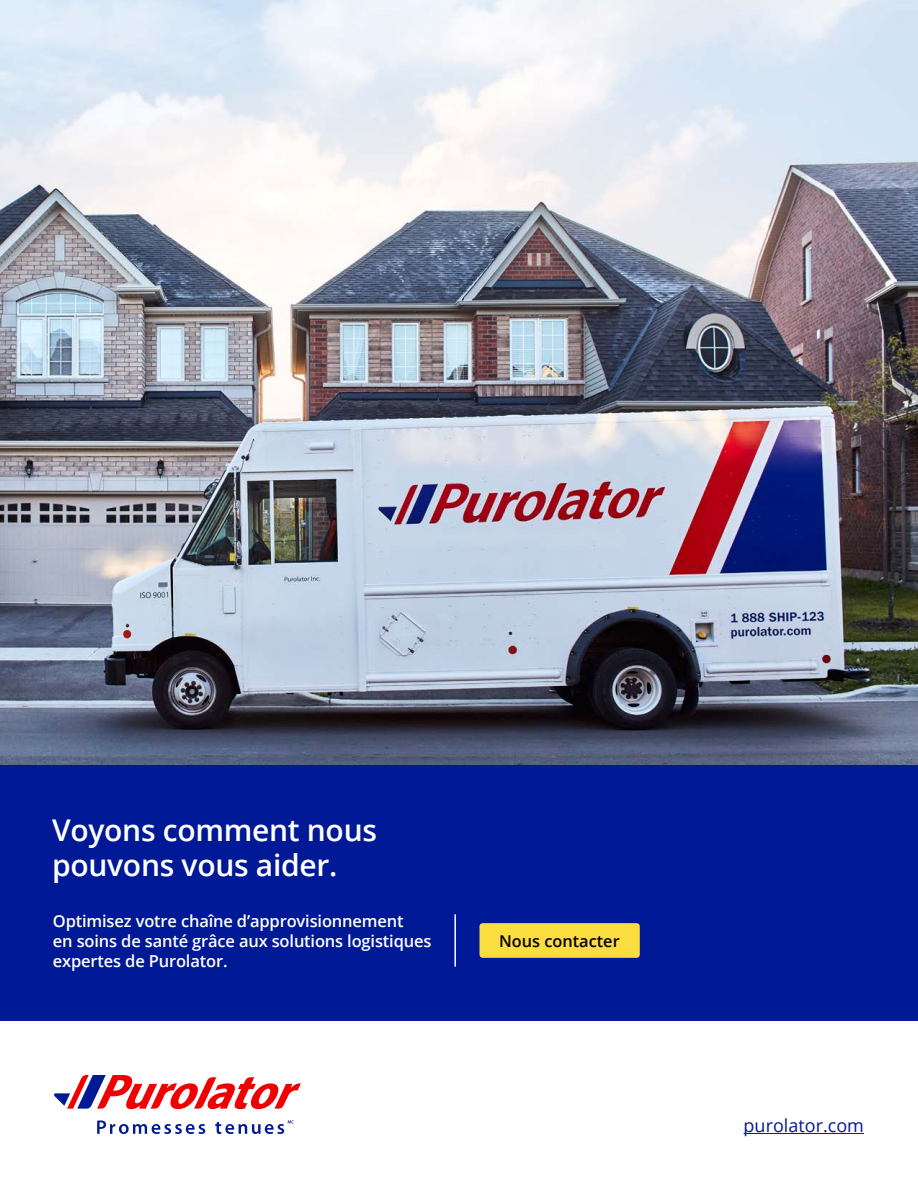
<style>
.page{position:relative;width:918px;height:1188px;background:#fff}
.page>*{position:absolute;margin:0;border:0;box-sizing:border-box;transform-origin:0 0}
.t1{font:600 30px/34.5px "Open Sans";letter-spacing:-.01em;color:#fff}
.t2{font:18px "Open Sans";color:#001996}
.t3{font:600 16.5px/19.8px "Open Sans";letter-spacing:-.01em;color:#fff}
.t4{font:600 16.35px "Open Sans";color:#000}
</style>
<div class="page">
<img style="left:0;top:0;width:918px;height:766px">
<div style="left:0;top:766px;width:918px;height:255px;background:#001996"></div>
<hr style="left:454px;top:914px;width:2px;height:53px;background:#fff">
<svg style="left:54px;top:1075px;width:247px;height:34px"></svg>
<svg style="left:97px;top:1120px;width:108px;height:14px"></svg>
<svg style="left:215px;top:1120px;width:79px;height:14px"></svg>
<div style="left:480px;top:923px;width:160px;height:35px;background:#fadd3f;border-radius:3px"></div>
<hr style="left:744px;top:1133px;width:120px;height:1px;background:#001996">
<h1 class="t1" style="left:52px;top:812px;width:326px">Voyons comment nous pouvons vous aider.</h1>
<p class="t3" style="left:53px;top:911px;width:380px">Optimisez votre chaîne d’approvisionnement<br>en soins de santé grâce aux solutions logistiques expertes de Purolator.</p>
<p class="t4" style="left:499px;top:929px;width:122px">Nous contacter</p>
<p class="t2" style="left:744px;top:1113px;width:122px">purolator.com</p>
</div>
